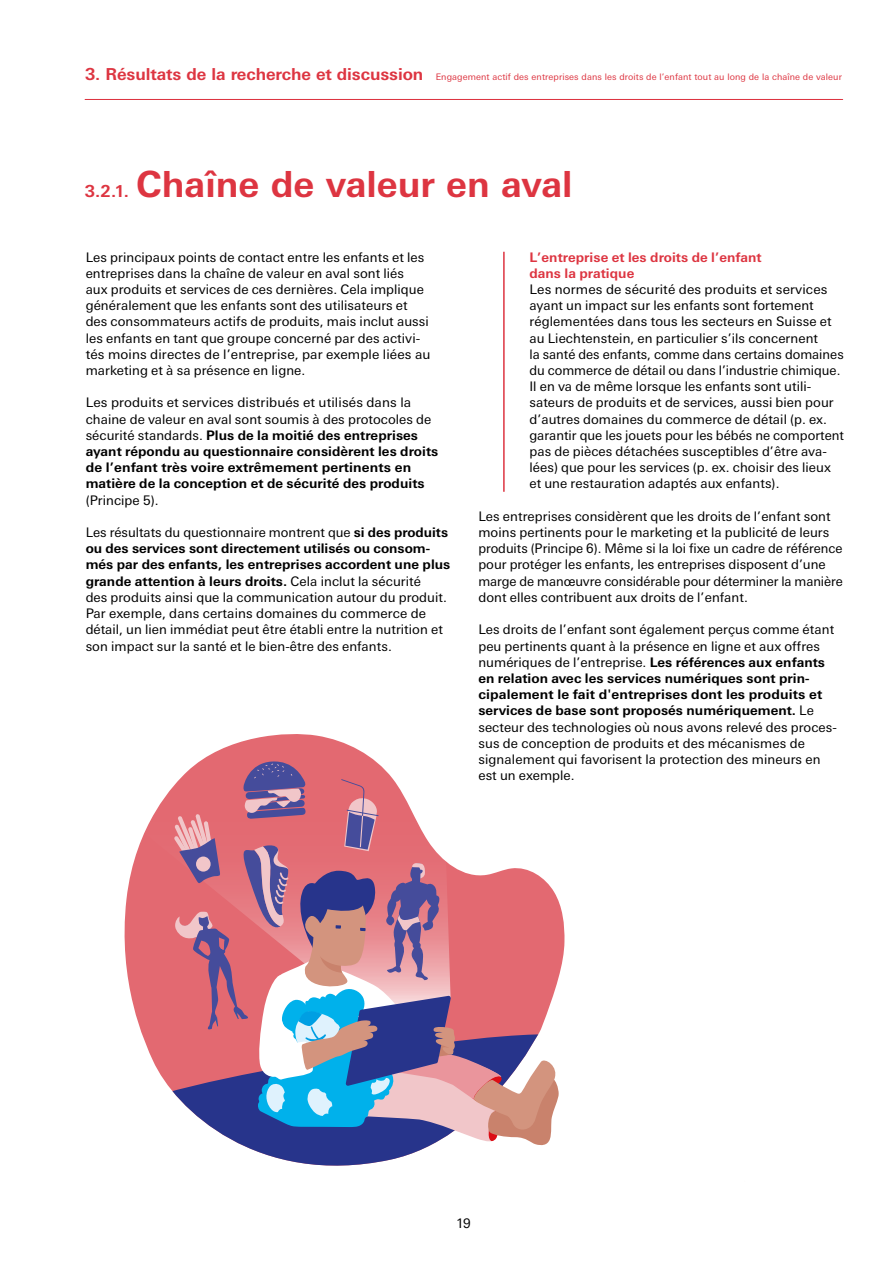
<style>
.page{position:relative;width:893px;height:1263px;background:#fff}
.page>*{position:absolute;margin:0;border:0;box-sizing:border-box;transform-origin:0 0}
.t1{font:700 36px "Univers Next Pro";color:#dd3541}
.t2{font:13.2px/16.2px "Univers Next Pro";letter-spacing:.005em;color:#000}
.t3{font:700 13.2px/16.2px "Univers Next Pro";letter-spacing:.005em;color:#000}
.t4{font:700 13.2px/16.2px "Univers Next Pro";letter-spacing:.005em;color:#dd3541}
.t5{font:9px "Univers Next Pro";letter-spacing:.01em;color:#dd3541}
.s1{font-weight:700;font-size:16.5px}
.s2{font-size:16.5px}
.s3{font-weight:400}
.s4{font-weight:700}
</style>
<div class="page">
<hr style="left:503px;top:252px;width:2px;height:240px;background:#dd3541">
<svg style="left:137px;top:1020px;width:292px;height:146px"></svg>
<svg style="left:125px;top:734px;width:249px;height:286px"></svg>
<svg style="left:173px;top:760px;width:386px;height:386px"></svg>
<hr style="left:85px;top:99px;width:758px;height:1px;background:#dd3541">
<p class="t5" style="left:85px;top:71px;width:758px"><span class="s1">3. Résultats de la recherche et discussion</span> Engagement actif des entreprises dans les droits de l’enfant tout au long de la chaîne de valeur</p>
<h1 class="t1" style="left:85px;top:162px;width:489px"><span class="s2">3.2.1.</span> Chaîne de valeur en aval</h1>
<p class="t2" style="left:86px;top:249px;width:346px">Les principaux points de contact entre les enfants et les entreprises dans la chaîne de valeur en aval sont liés<br>aux produits et services de ces dernières. Cela implique généralement que les enfants sont des utilisateurs et des consommateurs actifs de produits, mais inclut aussi les enfants en tant que groupe concerné par des activi&shy;tés moins directes de l’entreprise, par exemple liées au marketing et à sa présence en ligne.</p>
<p class="t3" style="left:86px;top:395px;width:354px"><span class="s3">Les produits et services distribués et utilisés dans la chaine de valeur en aval sont soumis à des protocoles de sécurité standards.</span> Plus de la moitié des entreprises ayant répondu au questionnaire considèrent les droits de l’enfant très voire extrêmement pertinents en matière de la conception et de sécurité des produits</p>
<p class="t2" style="left:86px;top:492px;width:74px">(Principe 5).</p>
<p class="t2" style="left:86px;top:524px;width:366px">Les résultats du questionnaire montrent que <span class="s4">si des produits ou des services sont directement utilisés ou consom&shy;més par des enfants, les entreprises accordent une plus grande attention à leurs droits.</span> Cela inclut la sécurité<br>des produits ainsi que la communication autour du produit.<br>Par exemple, dans certains domaines du commerce de détail, un lien immédiat peut être établi entre la nutrition et son impact sur la santé et le bien-être des enfants.</p>
<p class="t4" style="left:529px;top:249px;width:234px">L’entreprise et les droits de l’enfant dans la pratique</p>
<p class="t2" style="left:529px;top:281px;width:316px">Les normes de sécurité des produits et services ayant un impact sur les enfants sont fortement réglementées dans tous les secteurs en Suisse et au Liechtenstein, en particulier s’ils concernent<br>la santé des enfants, comme dans certains domaines du commerce de détail ou dans l’industrie chimique.<br>Il en va de même lorsque les enfants sont utili&shy;sateurs de produits et de services, aussi bien pour d’autres domaines du commerce de détail (p. ex. garantir que les jouets pour les bébés ne comportent pas de pièces détachées susceptibles d’être ava&shy;lées) que pour les services (p. ex. choisir des lieux et une restauration adaptés aux enfants).</p>
<p class="t2" style="left:478px;top:508px;width:366px">Les entreprises considèrent que les droits de l’enfant sont moins pertinents pour le marketing et la publicité de leurs produits (Principe 6). Même si la loi fixe un cadre de référence pour protéger les enfants, les entreprises disposent d’une marge de manœuvre considérable pour déterminer la manière dont elles contribuent aux droits de l’enfant.</p>
<p class="t2" style="left:478px;top:621px;width:360px">Les droits de l’enfant sont également perçus comme étant peu pertinents quant à la présence en ligne et aux offres numériques de l’entreprise. <span class="s4">Les références aux enfants en relation avec les services numériques sont prin&shy;cipalement le fait d'entreprises dont les produits et services de base sont proposés numériquement.</span> Le secteur des technologies où nous avons relevé des proces&shy;sus de conception de produits et des mécanismes de signalement qui favorisent la protection des mineurs en est un exemple.</p>
<p class="t2" style="left:456px;top:1215px;width:16px">19</p>
</div>
